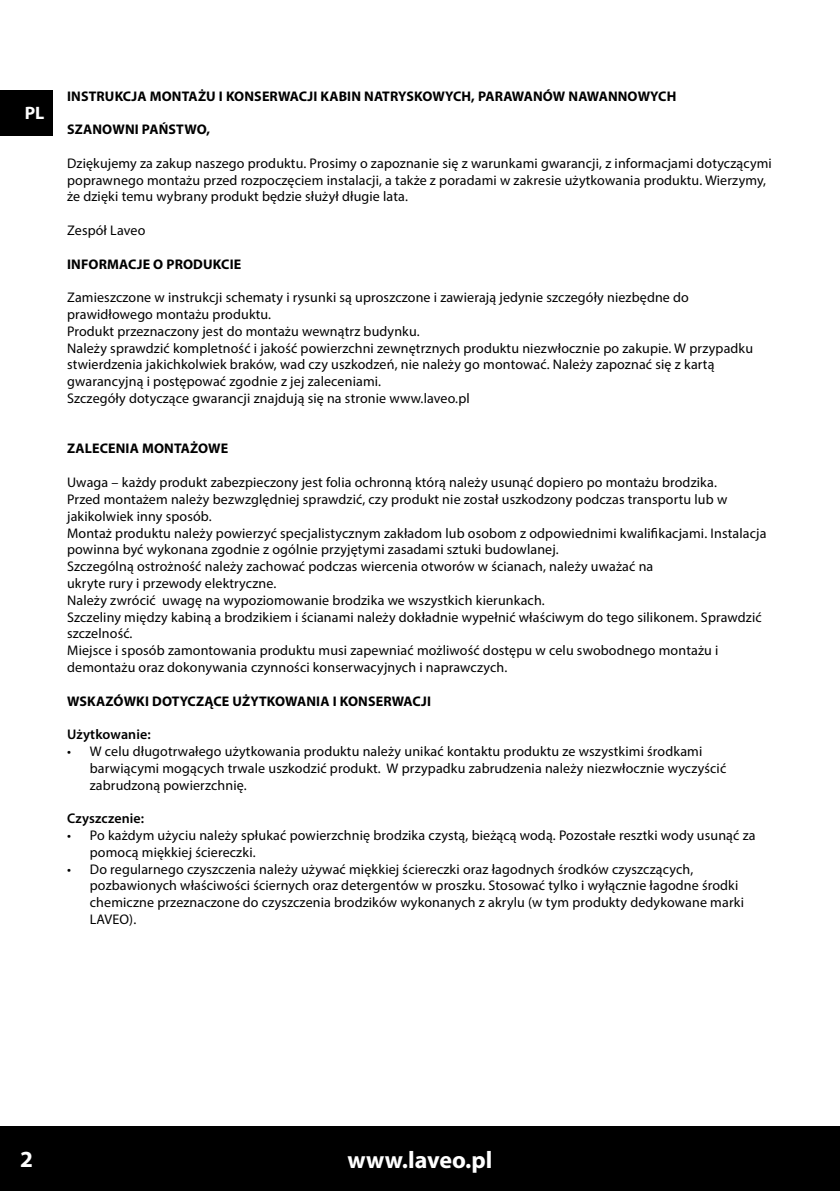
<style>
.page{position:relative;width:840px;height:1191px;background:#fff}
.page>*{position:absolute;margin:0;border:0;box-sizing:border-box;transform-origin:0 0}
.t1{font:700 24px "Myriad Pro";color:#fff}
.t2{font:700 23.2px "Myriad Pro";color:#fff}
.t3{font:700 18px "Myriad Pro";color:#fff}
.t4{font:14px/16.8px "Myriad Pro";letter-spacing:.01em;color:#000}
.t5{font:700 14px "Myriad Pro";letter-spacing:.01em;color:#000}
.t6{font:600 14px "Myriad Pro";letter-spacing:.01em;color:#000}
</style>
<div class="page">
<div style="left:0;top:1125px;width:839px;height:66px;background:#000"></div>
<div style="left:0;top:91px;width:52px;height:45px;background:#000"></div>
<p class="t3" style="left:25px;top:101px;width:21px">PL</p>
<p class="t5" style="left:67px;top:87px;width:610px">INSTRUKCJA MONTAŻU I KONSERWACJI KABIN NATRYSKOWYCH, PARAWANÓW NAWANNOWYCH</p>
<p class="t5" style="left:67px;top:120px;width:144px">SZANOWNI PAŃSTWO,</p>
<p class="t4" style="left:67px;top:154px;width:706px">Dziękujemy za zakup naszego produktu. Prosimy o zapoznanie się z warunkami gwarancji, z informacjami dotyczącymi poprawnego montażu przed rozpoczęciem instalacji, a także z poradami w zakresie użytkowania produktu. Wierzymy, że dzięki temu wybrany produkt będzie służył długie lata.</p>
<p class="t4" style="left:67px;top:222px;width:80px">Zespół Laveo</p>
<p class="t5" style="left:67px;top:255px;width:175px">INFORMACJE O PRODUKCIE</p>
<p class="t4" style="left:67px;top:289px;width:687px">Zamieszczone w instrukcji schematy i rysunki są uproszczone i zawierają jedynie szczegóły niezbędne do prawidłowego montażu produktu.<br>Produkt przeznaczony jest do montażu wewnątrz budynku.<br>Należy sprawdzić kompletność i jakość powierzchni zewnętrznych produktu niezwłocznie po zakupie. W przypadku stwierdzenia jakichkolwiek braków, wad czy uszkodzeń, nie należy go montować. Należy zapoznać się z kartą gwarancyjną i postępować zgodnie z jej zaleceniami.<br>Szczegóły dotyczące gwarancji znajdują się na stronie www.laveo.pl</p>
<p class="t5" style="left:67px;top:439px;width:163px">ZALECENIA MONTAŻOWE</p>
<p class="t4" style="left:67px;top:474px;width:700px">Uwaga – każdy produkt zabezpieczony jest folia ochronną którą należy usunąć dopiero po montażu brodzika.<br>Przed montażem należy bezwzględniej sprawdzić, czy produkt nie został uszkodzony podczas transportu lub w jakikolwiek inny sposób.<br>Montaż produktu należy powierzyć specjalistycznym zakładom lub osobom z odpowiednimi kwalifikacjami. Instalacja powinna być wykonana zgodnie z ogólnie przyjętymi zasadami sztuki budowlanej.<br>Szczególną ostrożność należy zachować podczas wiercenia otworów w ścianach, należy uważać na<br>ukryte rury i przewody elektryczne.<br>Należy zwrócić uwagę na wypoziomowanie brodzika we wszystkich kierunkach.<br>Szczeliny między kabiną a brodzikiem i ścianami należy dokładnie wypełnić właściwym do tego silikonem. Sprawdzić szczelność.<br>Miejsce i sposób zamontowania produktu musi zapewniać możliwość dostępu w celu swobodnego montażu i demontażu oraz dokonywania czynności konserwacyjnych i naprawczych.</p>
<p class="t5" style="left:67px;top:691px;width:365px">WSKAZÓWKI DOTYCZĄCE UŻYTKOWANIA I KONSERWACJI</p>
<p class="t6" style="left:67px;top:725px;width:85px">Użytkowanie:</p>
<p class="t4" style="left:90px;top:742px;width:637px;text-indent:-23px">• W celu długotrwałego użytkowania produktu należy unikać kontaktu produktu ze wszystkimi środkami barwiącymi mogących trwale uszkodzić produkt. W przypadku zabrudzenia należy niezwłocznie wyczyścić zabrudzoną powierzchnię.</p>
<p class="t6" style="left:67px;top:809px;width:79px">Czyszczenie:</p>
<p class="t4" style="left:90px;top:826px;width:667px;text-indent:-23px">• Po każdym użyciu należy spłukać powierzchnię brodzika czystą, bieżącą wodą. Pozostałe resztki wody usunąć za pomocą miękkiej ściereczki.</p>
<p class="t4" style="left:90px;top:860px;width:655px;text-indent:-23px">• Do regularnego czyszczenia należy używać miękkiej ściereczki oraz łagodnych środków czyszczących, pozbawionych właściwości ściernych oraz detergentów w proszku. Stosować tylko i wyłącznie łagodne środki chemiczne przeznaczone do czyszczenia brodzików wykonanych z akrylu (w tym produkty dedykowane marki LAVEO).</p>
<h2 class="t2" style="left:20px;top:1144px;width:14px">2</h2>
<h1 class="t1" style="left:347px;top:1144px;width:146px">www.laveo.pl</h1>
</div>
